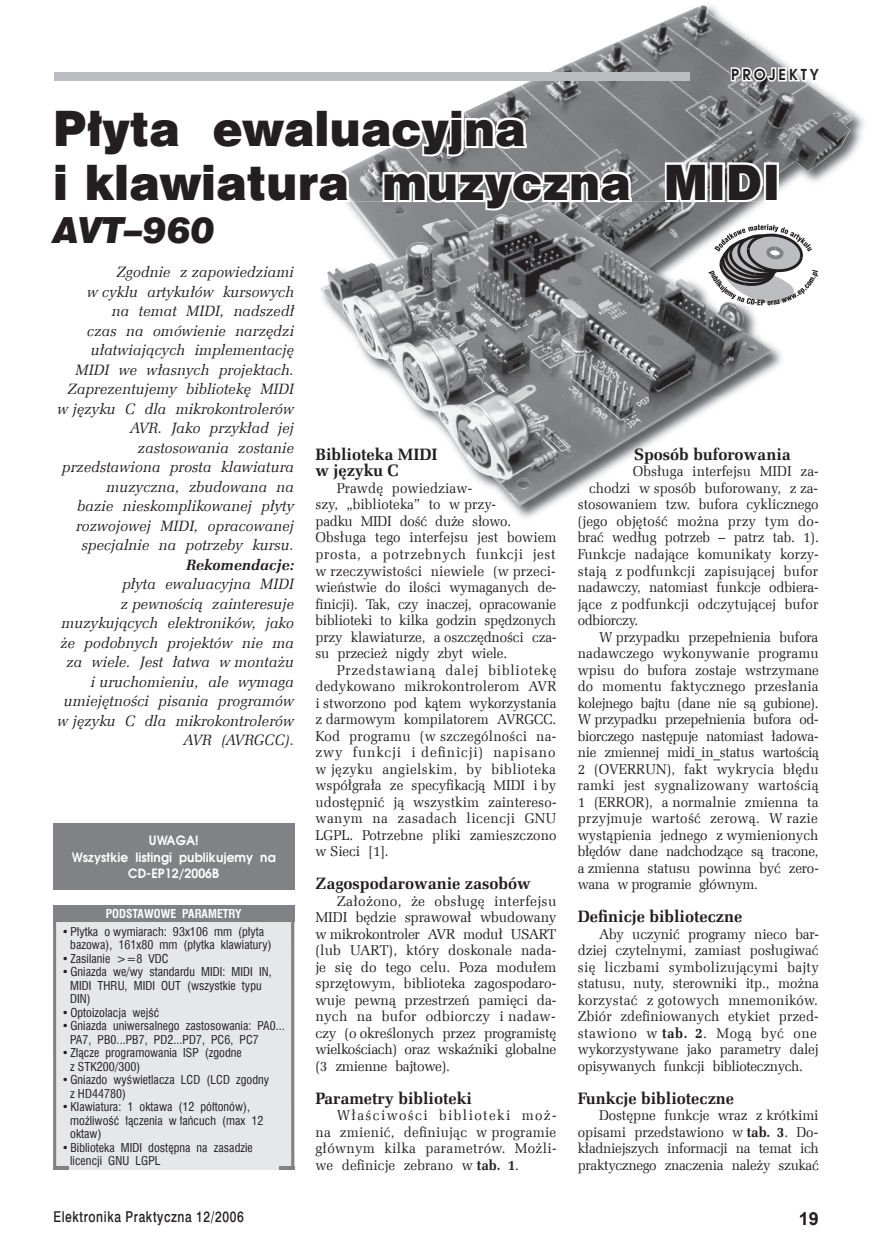
<style>
.page{position:relative;width:872px;height:1255px;background:#fff}
.page>*{position:absolute;margin:0;border:0;box-sizing:border-box;transform-origin:0 0}
.t1{font:45px/54px "Swis 721 Blk 2 EU";letter-spacing:.005em;color:#231f20}
.t2{font:italic 36px "Swis 721 Blk EU";letter-spacing:.005em;color:#231f20}
.t3{font:700 18px "Arial";color:#231f20}
.t4{font:700 16.5px/16.5px "Zapf Ellipt EU";color:#231f20}
.t5{font:italic 15px/19.5px "Zapf Ellipt EU";letter-spacing:.005em;color:#231f20;text-align:right}
.t6{font:15px "Swis 721 Md EU";letter-spacing:.05em;color:#231f20;scale:.8 1}
.t7{font:italic 700 15px "Zapf Ellipt EU";letter-spacing:.005em;color:#231f20}
.t8{font:700 15px "Avalon";letter-spacing:.205em;color:#231f20;scale:.96 1}
.t9{font:14.25px/16.5px "Zapf Ellipt EU";letter-spacing:-.005em;color:#231f20;text-align:justify;scale:.96 1}
.t10{font:14.25px/16.5px "Zapf Ellipt EU";letter-spacing:-.005em;color:#231f20;text-align:justify}
.t11{font:14.25px "Zapf Ellipt EU";letter-spacing:-.025em;color:#231f20;scale:.96 1}
.t12{font:14.25px "Zapf Ellipt EU";letter-spacing:.015em;color:#231f20;scale:.96 1}
.t13{font:14.25px "Zapf Ellipt EU";letter-spacing:.02em;color:#231f20;scale:.96 1}
.t14{font:700 12.75px/17.5px "Avalon";letter-spacing:.005em;color:#fff;text-align:center;scale:.96 1}
.t15{font:12px/13.5px "Swis 721 Cn EU";letter-spacing:.005em;color:#231f20}
.t16{font:700 12px "Swis 721 Cn EU";letter-spacing:.005em;color:#fff}
.s1{font-weight:700}
</style>
<div class="page">
<img style="left:853px;top:111px;width:11px;height:43px">
<img style="left:478px;top:5px;width:375px;height:196px">
<img style="left:321px;top:204px;width:449px;height:302px">
<svg style="left:321px;top:106px;width:314px;height:107px"></svg>
<svg style="left:662px;top:159px;width:48px;height:45px"></svg>
<div style="left:710px;top:162px;width:15px;height:40px;border:4px solid #fff"></div>
<svg style="left:725px;top:158px;width:40px;height:46px"></svg>
<div style="left:764px;top:162px;width:15px;height:40px;border:4px solid #fff"></div>
<svg style="left:729px;top:65px;width:95px;height:18px"></svg>
<div style="left:56px;top:72px;width:633px;height:9px;background:#bcbdc0"></div>
<div style="left:53px;top:922px;width:241px;height:247px;background:#e6e7e9"></div>
<hr style="left:279px;top:1166px;width:15px;height:3px;background:#808285">
<hr style="left:291px;top:905px;width:3px;height:263px;background:#808285">
<hr style="left:53px;top:905px;width:3px;height:263px;background:#808285">
<hr style="left:53px;top:1166px;width:15px;height:3px;background:#808285">
<div style="left:53px;top:905px;width:241px;height:17px;background:#808285"></div>
<svg style="left:708px;top:224px;width:110px;height:82px"></svg>
<div style="left:53px;top:823px;width:241px;height:66px;background:#808285"></div>
<p class="t8" style="left:731px;top:65px;width:93px">PROJEKTY</p>
<h1 class="t1" style="left:53px;top:105px;width:728px">Płyta ewaluacyjna<br>i klawiatura muzyczna MIDI</h1>
<h2 class="t2" style="left:53px;top:207px;width:163px">AVT–960</h2>
<p class="t5" style="left:58px;top:262px;width:238px">Zgodnie z zapowiedziami<br>w cyklu artykułów kursowych<br>na temat MIDI, nadszedł<br>czas na omówienie narzędzi ułatwiających implementację<br>MIDI we własnych projektach.<br>Zaprezentujemy bibliotekę MIDI w języku C dla mikrokontrolerów<br>AVR. Jako przykład jej zastosowania zostanie przedstawiona prosta klawiatura muzyczna, zbudowana na<br>bazie nieskomplikowanej płyty rozwojowej MIDI, opracowanej specjalnie na potrzeby kursu.</p>
<p class="t7" style="left:186px;top:555px;width:109px">Rekomendacje:</p>
<p class="t5" style="left:58px;top:574px;width:238px">płyta ewaluacyjna MIDI<br>z pewnością zainteresuje muzykujących elektroników, jako że podobnych projektów nie ma za wiele. Jest łatwa w montażu<br>i uruchomieniu, ale wymaga umiejętności pisania programów w języku C dla mikrokontrolerów<br>AVR (AVRGCC).</p>
<p class="t4" style="left:634px;top:446px;width:158px">Sposób buforowania</p>
<p class="t9" style="left:633px;top:463px;width:195px">Obsługa interfejsu MIDI za-</p>
<p class="t9" style="left:589px;top:480px;width:240px">chodzi w sposób buforowany, z za-</p>
<p class="t9" style="left:578px;top:496px;width:252px">stosowaniem tzw. bufora cyklicznego</p>
<p class="t12" style="left:578px;top:512px;width:252px">(jego objętość można przy tym do-</p>
<p class="t9" style="left:578px;top:529px;width:252px">brać według potrzeb – patrz tab. 1).</p>
<p class="t9" style="left:578px;top:546px;width:252px">Funkcje nadające komunikaty korzy-</p>
<p class="t12" style="left:578px;top:562px;width:252px">stają z podfunkcji zapisującej bufor</p>
<p class="t9" style="left:578px;top:579px;width:252px">nadawczy, natomiast funkcje odbiera-</p>
<p class="t9" style="left:578px;top:595px;width:252px">jące z podfunkcji odczytującej bufor</p>
<p class="t11" style="left:578px;top:611px;width:65px">odbiorczy.</p>
<p class="t9" style="left:599px;top:628px;width:230px">W przypadku przepełnienia bufora</p>
<p class="t9" style="left:578px;top:645px;width:252px">nadawczego wykonywanie programu</p>
<p class="t9" style="left:578px;top:661px;width:253px">wpisu do bufora zostaje wstrzymane</p>
<p class="t9" style="left:578px;top:678px;width:252px">do momentu faktycznego przesłania</p>
<p class="t11" style="left:578px;top:694px;width:252px">kolejnego bajtu (dane nie są gubione).</p>
<p class="t11" style="left:578px;top:710px;width:252px">W przypadku przepełnienia bufora od-</p>
<p class="t11" style="left:578px;top:727px;width:252px">biorczego następuje natomiast ładowa-</p>
<p class="t9" style="left:578px;top:744px;width:253px">nie zmiennej midi_in_status wartością</p>
<p class="t9" style="left:578px;top:760px;width:252px">2 (OVERRUN), fakt wykrycia błędu</p>
<p class="t12" style="left:578px;top:776px;width:252px">ramki jest sygnalizowany wartością</p>
<p class="t9" style="left:578px;top:793px;width:252px">1 (ERROR), a normalnie zmienna ta</p>
<p class="t13" style="left:578px;top:809px;width:252px">przyjmuje wartość zerową. W razie</p>
<p class="t9" style="left:578px;top:826px;width:252px">wystąpienia jednego z wymienionych</p>
<p class="t11" style="left:578px;top:842px;width:252px">błędów dane nadchodzące są tracone,</p>
<p class="t9" style="left:578px;top:859px;width:252px">a zmienna statusu powinna być zero-</p>
<p class="t11" style="left:578px;top:875px;width:189px">wana w programie głównym.</p>
<p class="t4" style="left:578px;top:908px;width:166px">Definicje biblioteczne</p>
<p class="t9" style="left:578px;top:925px;width:253px;text-align:left;text-indent:21px">Aby uczynić programy nieco bar&shy;dziej czytelnymi, zamiast posługiwać się liczbami symbolizującymi bajty statusu, nuty, sterowniki itp., można korzystać z gotowych mnemoników.<br>Zbiór zdefiniowanych etykiet przed&shy;stawiono w <span class="s1">tab. 2</span>. Mogą być one wykorzystywane jako parametry dalej opisywanych funkcji bibliotecznych.</p>
<p class="t4" style="left:578px;top:1090px;width:158px">Funkcje biblioteczne</p>
<p class="t9" style="left:578px;top:1107px;width:253px;text-indent:21px">Dostępne funkcje wraz z krótkimi opisami przedstawiono w <span class="s1">tab. 3</span>. Do&shy;kładniejszych informacji na temat ich praktycznego znaczenia należy szukać</p>
<p class="t4" style="left:315px;top:446px;width:124px">Biblioteka MIDI w języku C</p>
<p class="t9" style="left:315px;top:480px;width:253px;text-align:left;text-indent:21px">Prawdę powiedziaw-<br>szy, „biblioteka” to w przy-<br>padku MIDI dość duże słowo.<br>Obsługa tego interfejsu jest bowiem prosta, a potrzebnych funkcji jest w rzeczywistości niewiele (w przeci&shy;wieństwie do ilości wymaganych de&shy;finicji). Tak, czy inaczej, opracowanie biblioteki to kilka godzin spędzonych przy klawiaturze, a oszczędności cza&shy;su przecież nigdy zbyt wiele.</p>
<p class="t9" style="left:315px;top:661px;width:253px;text-indent:21px">Przedstawianą dalej bibliotekę dedykowano mikrokontrolerom AVR i stworzono pod kątem wykorzystania z darmowym kompilatorem AVRGCC.<br>Kod programu (w szczególności na&shy;zwy funkcji i definicji) napisano w języku angielskim, by biblioteka współgrała ze specyfikacją MIDI i by udostępnić ją wszystkim zaintereso&shy;wanym na zasadach licencji GNU LGPL. Potrzebne pliki zamieszczono w Sieci [1].</p>
<p class="t4" style="left:315px;top:875px;width:217px">Zagospodarowanie zasobów</p>
<p class="t10" style="left:315px;top:892px;width:242px;text-indent:21px">Założono, że obsługę interfejsu MIDI będzie sprawował wbudowany w mikrokontroler AVR moduł USART (lub UART), który doskonale nada&shy;je się do tego celu. Poza modułem sprzętowym, biblioteka zagospodaro&shy;wuje pewną przestrzeń pamięci da&shy;nych na bufor odbiorczy i nadaw&shy;czy (o określonych przez programistę wielkościach) oraz wskaźniki globalne (3 zmienne bajtowe).</p>
<p class="t4" style="left:315px;top:1090px;width:158px">Parametry biblioteki</p>
<p class="t9" style="left:315px;top:1107px;width:253px;text-indent:21px">Właściwości biblioteki moż&shy;na zmienić, definiując w programie głównym kilka parametrów. Możli&shy;we definicje zebrano w <span class="s1">tab. 1</span>.</p>
<p class="t14" style="left:72px;top:831px;width:214px">UWAGA!<br>Wszystkie listingi publikujemy na</p>
<p class="t14" style="left:128px;top:864px;width:97px">CD-EP12/2006B</p>
<p class="t16" style="left:106px;top:906px;width:138px">PODSTAWOWE PARAMETRY</p>
<p class="t15" style="left:70px;top:924px;width:203px;text-indent:-9px">• Płytka o wymiarach: 93x106 mm (płyta bazowa), 161x80 mm (płytka klawiatury)</p>
<p class="t15" style="left:62px;top:951px;width:109px">• Zasilanie &gt;=8 VDC</p>
<p class="t15" style="left:70px;top:964px;width:203px;text-indent:-9px">• Gniazda we/wy standardu MIDI: MIDI IN,<br>MIDI THRU, MIDI OUT (wszystkie typu<br>DIN)</p>
<p class="t15" style="left:62px;top:1005px;width:99px">• Optoizolacja wejść</p>
<p class="t15" style="left:70px;top:1018px;width:216px;text-indent:-9px">• Gniazda uniwersalnego zastosowania: PA0...<br>PA7, PB0...PB7, PD2...PD7, PC6, PC7</p>
<p class="t15" style="left:70px;top:1045px;width:173px;text-indent:-9px">• Złącze programowania ISP (zgodne z STK200/300)</p>
<p class="t15" style="left:70px;top:1072px;width:200px;text-indent:-9px">• Gniazdo wyświetlacza LCD (LCD zgodny z HD44780)</p>
<p class="t15" style="left:70px;top:1099px;width:195px;text-indent:-9px">• Klawiatura: 1 oktawa (12 półtonów), możliwość łączenia w łańcuch (max 12 oktaw)</p>
<p class="t15" style="left:70px;top:1140px;width:184px;text-indent:-9px">• Biblioteka MIDI dostępna na zasadzie licencji GNU LGPL</p>
<p class="t6" style="left:53px;top:1207px;width:239px">Elektronika Praktyczna 12/2006</p>
<p class="t3" style="left:798px;top:1206px;width:22px">19</p>
</div>
